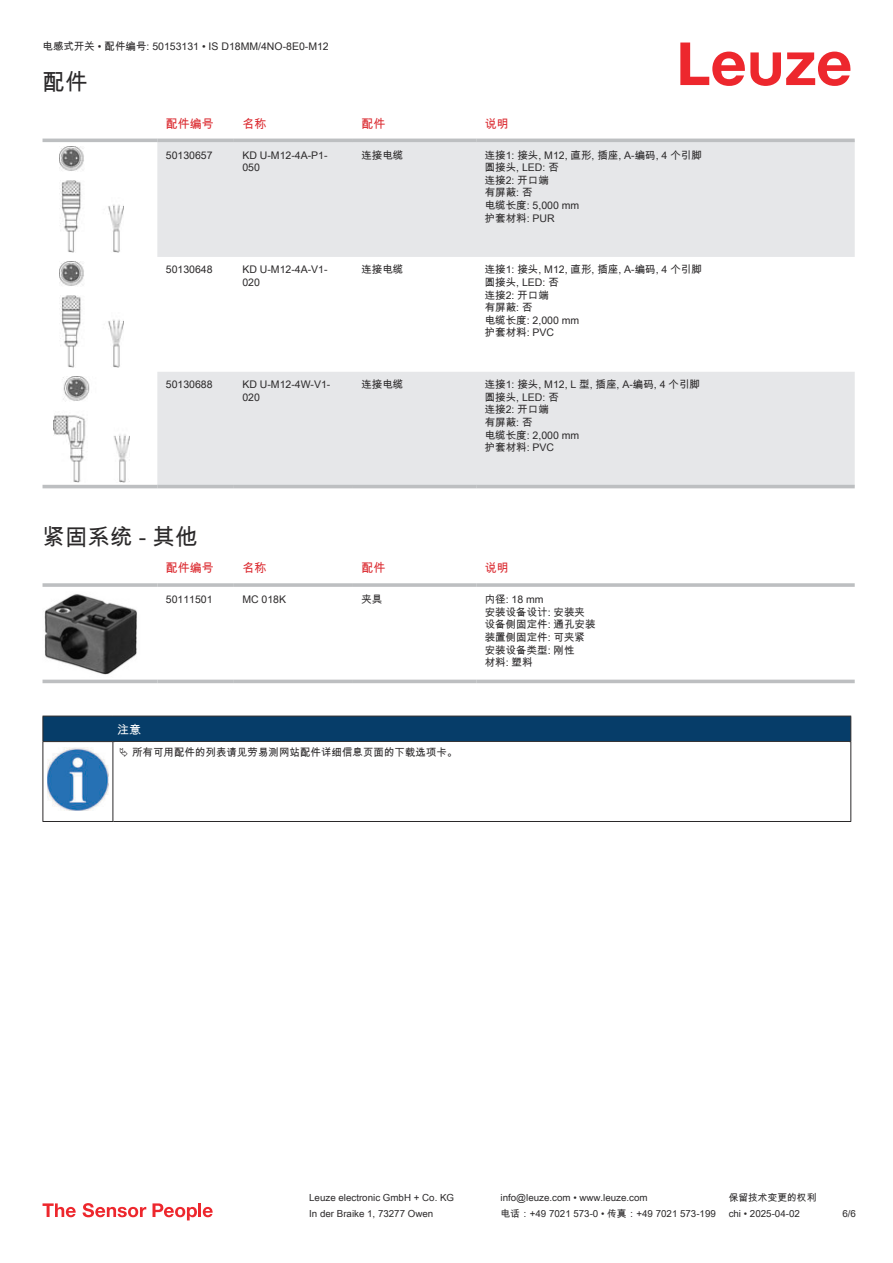
<style>
.page{position:relative;width:893px;height:1263px;background:#fff}
.page>*{position:absolute;margin:0;border:0;box-sizing:border-box;transform-origin:0 0}
.t1{font:22.5px "Arial Unicode MS";color:#2b292a}
.t2{font:12px "Arial Unicode MS";color:#db2a30}
.t3{font:12px "Arial Unicode MS";color:#fff}
.t4{font:10.5px/12.6px "Arial Unicode MS";color:#2b292a}
.t5{font:9.75px "Arial Unicode MS";color:#2b292a}
</style>
<div class="page">
<svg style="left:680px;top:43px;width:170px;height:43px"></svg>
<svg style="left:43px;top:138px;width:812px;height:351px"></svg>
<svg style="left:157px;top:142px;width:698px;height:343px;fill:#e6e7e9"></svg>
<hr style="left:43px;top:139px;width:114px;height:3px;background:#bdbfc1">
<hr style="left:157px;top:139px;width:77px;height:3px;background:#bdbfc1">
<hr style="left:234px;top:139px;width:119px;height:3px;background:#bdbfc1">
<hr style="left:353px;top:139px;width:123px;height:3px;background:#bdbfc1">
<hr style="left:476px;top:139px;width:379px;height:3px;background:#bdbfc1">
<hr style="left:43px;top:485px;width:114px;height:3px;background:#bdbfc1">
<hr style="left:157px;top:485px;width:77px;height:3px;background:#bdbfc1">
<hr style="left:234px;top:485px;width:119px;height:3px;background:#bdbfc1">
<hr style="left:353px;top:485px;width:123px;height:3px;background:#bdbfc1">
<hr style="left:476px;top:485px;width:379px;height:3px;background:#bdbfc1">
<img style="left:59px;top:146px;width:65px;height:107px">
<img style="left:59px;top:261px;width:65px;height:106px">
<img style="left:54px;top:376px;width:75px;height:106px">
<svg style="left:43px;top:679px;width:812px;height:5px;fill:#eeefef"></svg>
<svg style="left:43px;top:583px;width:114px;height:4px"></svg>
<hr style="left:157px;top:583px;width:77px;height:4px;background:#c7c8ca">
<hr style="left:234px;top:583px;width:119px;height:4px;background:#bdbfc1">
<svg style="left:353px;top:583px;width:123px;height:4px"></svg>
<hr style="left:476px;top:583px;width:379px;height:4px;background:#c7c8ca">
<hr style="left:43px;top:680px;width:114px;height:3px;background:#bdbfc1">
<hr style="left:157px;top:680px;width:77px;height:3px;background:#bdbfc1">
<hr style="left:234px;top:680px;width:119px;height:3px;background:#bdbfc1">
<hr style="left:353px;top:680px;width:123px;height:3px;background:#bdbfc1">
<hr style="left:476px;top:680px;width:379px;height:3px;background:#bdbfc1">
<img style="left:44px;top:594px;width:93px;height:81px">
<div style="left:43px;top:716px;width:808px;height:26px;background:#063d69"></div>
<hr style="left:113px;top:741px;width:738px;height:1px;background:#2b292a">
<hr style="left:43px;top:742px;width:1px;height:75px;background:#2b292a">
<hr style="left:113px;top:742px;width:1px;height:75px;background:#2b292a">
<hr style="left:850px;top:742px;width:1px;height:75px;background:#2b292a">
<hr style="left:43px;top:821px;width:70px;height:1px;background:#2b292a">
<hr style="left:113px;top:821px;width:738px;height:1px;background:#2b292a">
<img style="left:47px;top:748px;width:61px;height:63px">
<svg style="left:43px;top:1203px;width:33px;height:14px"></svg>
<svg style="left:83px;top:1203px;width:63px;height:14px"></svg>
<svg style="left:153px;top:1203px;width:44px;height:17px"></svg>
<hr style="left:198px;top:1203px;width:3px;height:14px;background:#ed272d">
<svg style="left:203px;top:1207px;width:10px;height:10px"></svg>
<p class="t4" style="left:43px;top:40px;width:288px">电感式开关 • 配件编号: 50153131 • IS D18MM/4NO-8E0-M12</p>
<h1 class="t1" style="left:43px;top:66px;width:46px">配件</h1>
<p class="t2" style="left:166px;top:115px;width:49px">配件编号</p>
<p class="t2" style="left:242px;top:115px;width:25px">名称</p>
<p class="t2" style="left:361px;top:115px;width:25px">配件</p>
<p class="t2" style="left:485px;top:115px;width:25px">说明</p>
<p class="t4" style="left:166px;top:148px;width:48px">50130657</p>
<p class="t4" style="left:242px;top:148px;width:87px">KD U-M12-4A-P1-<br>050</p>
<p class="t4" style="left:361px;top:148px;width:43px">连接电缆</p>
<p class="t4" style="left:485px;top:148px;width:219px">连接1: 接头, M12, 直形, 插座, A-编码, 4 个引脚圆接头, LED: 否<br>连接2: 开口端<br>有屏蔽: 否<br>电缆长度: 5,000 mm<br>护套材料: PUR</p>
<p class="t4" style="left:166px;top:263px;width:48px">50130648</p>
<p class="t4" style="left:242px;top:263px;width:87px">KD U-M12-4A-V1-<br>020</p>
<p class="t4" style="left:361px;top:263px;width:43px">连接电缆</p>
<p class="t4" style="left:485px;top:263px;width:219px">连接1: 接头, M12, 直形, 插座, A-编码, 4 个引脚圆接头, LED: 否<br>连接2: 开口端<br>有屏蔽: 否<br>电缆长度: 2,000 mm<br>护套材料: PVC</p>
<p class="t4" style="left:166px;top:378px;width:48px">50130688</p>
<p class="t4" style="left:242px;top:378px;width:90px">KD U-M12-4W-V1-<br>020</p>
<p class="t4" style="left:361px;top:378px;width:43px">连接电缆</p>
<p class="t4" style="left:485px;top:378px;width:217px">连接1: 接头, M12, L 型, 插座, A-编码, 4 个引脚圆接头, LED: 否<br>连接2: 开口端<br>有屏蔽: 否<br>电缆长度: 2,000 mm<br>护套材料: PVC</p>
<h1 class="t1" style="left:43px;top:521px;width:157px">紧固系统 - 其他</h1>
<p class="t2" style="left:166px;top:559px;width:49px">配件编号</p>
<p class="t2" style="left:242px;top:559px;width:25px">名称</p>
<p class="t2" style="left:361px;top:559px;width:25px">配件</p>
<p class="t2" style="left:485px;top:559px;width:25px">说明</p>
<p class="t4" style="left:166px;top:593px;width:48px">50111501</p>
<p class="t4" style="left:242px;top:593px;width:45px">MC 018K</p>
<p class="t4" style="left:361px;top:593px;width:22px">夹具</p>
<p class="t4" style="left:485px;top:593px;width:112px">内径: 18 mm<br>安装设备设计: 安装夹设备侧固定件: 通孔安装装置侧固定件: 可夹紧安装设备类型: 刚性<br>材料: 塑料</p>
<p class="t3" style="left:117px;top:721px;width:25px">注意</p>
<p class="t4" style="left:132px;top:746px;width:327px">所有可用配件的列表请见劳易测网站配件详细信息页面的下载选项卡。</p>
<p class="t5" style="left:309px;top:1191px;width:146px">Leuze electronic GmbH + Co. KG</p>
<p class="t5" style="left:501px;top:1191px;width:149px">info@leuze.com • www.leuze.com</p>
<p class="t5" style="left:729px;top:1191px;width:89px">保留技术变更的权利</p>
<p class="t5" style="left:309px;top:1206px;width:126px">In der Braike 1, 73277 Owen</p>
<p class="t5" style="left:501px;top:1206px;width:217px">电话：+49 7021 573-0 • 传真：+49 7021 573-199</p>
<p class="t5" style="left:729px;top:1206px;width:73px">chi • 2025-04-02</p>
<p class="t5" style="left:842px;top:1206px;width:15px">6/6</p>
</div>
